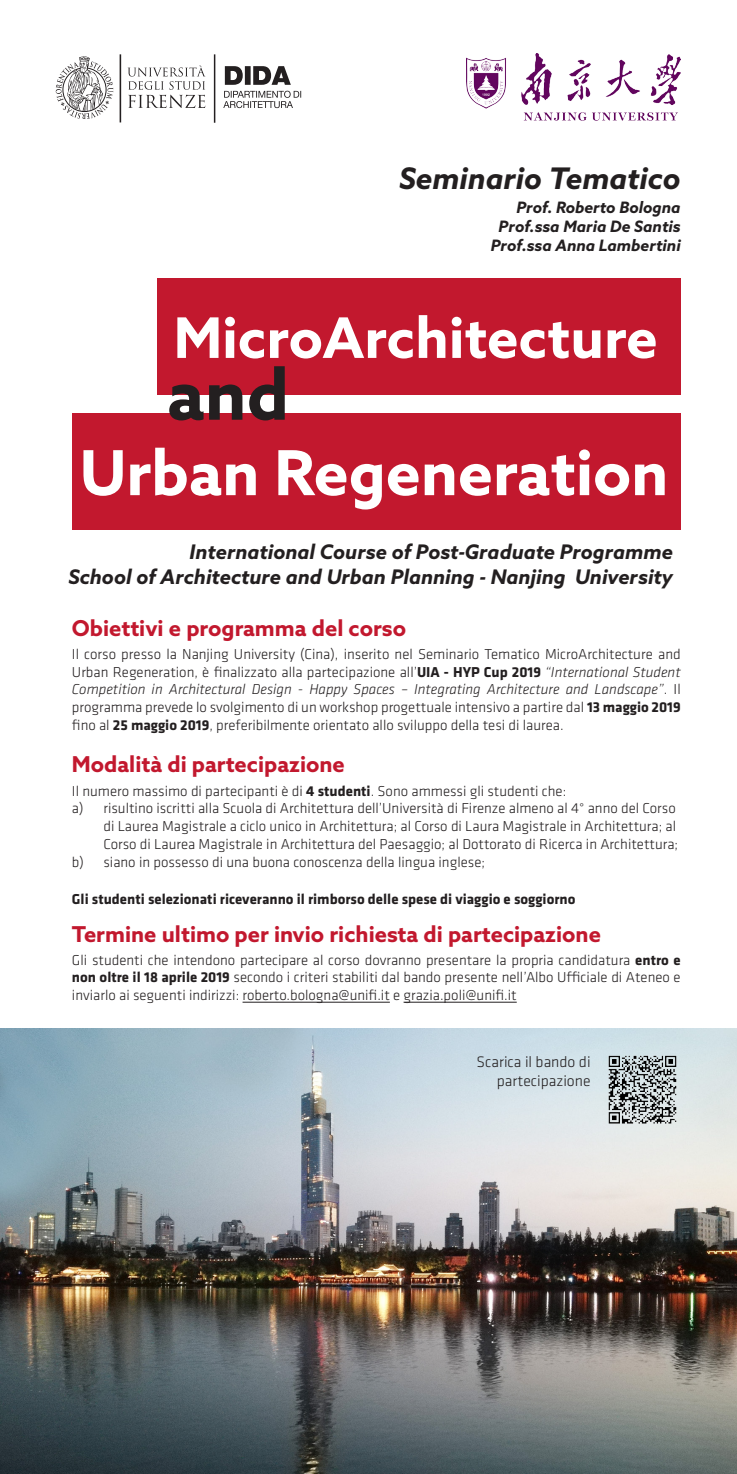
<style>
.page{position:relative;width:737px;height:1474px;background:#fff}
.page>*{position:absolute;margin:0;border:0;box-sizing:border-box;transform-origin:0 0}
.t1{font:700 70px "Azo Sans";color:#231f20}
.t2{font:700 62.12px "Azo Sans";color:#fff}
.t3{font:700 56px "Azo Sans";color:#fff}
.t4{font:italic 700 29.75px "Azo Sans";color:#231f20}
.t5{font:700 21.88px "Azo Sans";color:#c2182e}
.t6{font:italic 700 20.12px "Azo Sans";color:#231f20}
.t7{font:italic 700 15.75px "Azo Sans";color:#231f20}
.t8{font:300 15.75px/18.9px "Klavika";color:#231f20;text-align:right}
.t9{font:300 14.88px/17.8px "Klavika";color:#231f20;text-align:justify}
.t10{font:700 14.88px "Klavika";color:#231f20}
.s1{font-weight:700}
.s2{font-style:italic}
</style>
<div class="page">
<img style="left:0;top:1028px;width:737px;height:445px">
<div style="left:158px;top:278px;width:522px;height:117px;background:#c2182e"></div>
<div style="left:72px;top:412px;width:608px;height:117px;background:#c2182e"></div>
<hr style="left:214px;top:54px;width:1px;height:69px;background:#231f20">
<svg style="left:223px;top:91px;width:78px;height:17px"></svg>
<svg style="left:225px;top:66px;width:66px;height:19px"></svg>
<hr style="left:120px;top:54px;width:1px;height:68px;background:#231f20">
<svg style="left:128px;top:65px;width:77px;height:43px"></svg>
<svg style="left:56px;top:56px;width:57px;height:63px"></svg>
<img style="left:466px;top:54px;width:214px;height:67px">
<hr style="left:242px;top:1002px;width:148px;height:1px;background:#231f20">
<hr style="left:403px;top:1002px;width:114px;height:1px;background:#231f20">
<img style="left:602px;top:1049px;width:82px;height:81px">
<p class="t4" style="left:399px;top:159px;width:283px">Seminario Tematico</p>
<p class="t7" style="left:516px;top:197px;width:166px">Prof. Roberto Bologna</p>
<p class="t7" style="left:498px;top:216px;width:184px">Prof.ssa Maria De Santis</p>
<p class="t7" style="left:490px;top:235px;width:191px">Prof.ssa Anna Lambertini</p>
<p class="t3" style="left:174px;top:301px;width:485px">MicroArchitecture</p>
<p class="t1" style="left:167px;top:348px;width:124px">and</p>
<p class="t2" style="left:80px;top:432px;width:590px">Urban Regeneration</p>
<p class="t6" style="left:190px;top:539px;width:484px">International Course of Post-Graduate Programme</p>
<p class="t6" style="left:68px;top:563px;width:606px">School of Architecture and Urban Planning - Nanjing University</p>
<p class="t5" style="left:72px;top:613px;width:336px">Obiettivi e programma del corso</p>
<p class="t9" style="left:72px;top:645px;width:610px">Il corso presso la Nanjing University (Cina), inserito nel Seminario Tematico MicroArchitecture and Urban Regeneration, è finalizzato alla partecipazione all’<span class="s1">UIA - HYP Cup 2019</span> <span class="s2">“International Student Competition in Architectural Design - Happy Spaces – Integrating Architecture and Landscape”</span>. Il programma prevede lo svolgimento di un workshop progettuale intensivo a partire dal <span class="s1">13 maggio 2019 </span>fino al <span class="s1">25 maggio 2019</span>, preferibilmente orientato allo sviluppo della tesi di laurea.</p>
<p class="t5" style="left:72px;top:749px;width:274px">Modalità di partecipazione</p>
<p class="t9" style="left:72px;top:782px;width:496px">Il numero massimo di partecipanti è di <span class="s1">4 studenti</span>. Sono ammessi gli studenti che:</p>
<p class="t9" style="left:103px;top:799px;width:576px;text-align:left;text-indent:-32px">a) risultino iscritti alla Scuola di Architettura dell’Università di Firenze almeno al 4° anno del Corso di Laurea Magistrale a ciclo unico in Architettura; al Corso di Laura Magistrale in Architettura; al<br>Corso di Laurea Magistrale in Architettura del Paesaggio; al Dottorato di Ricerca in Architettura;</p>
<p class="t9" style="left:72px;top:853px;width:415px">b) siano in possesso di una buona conoscenza della lingua inglese;</p>
<p class="t10" style="left:72px;top:890px;width:505px">Gli studenti selezionati riceveranno il rimborso delle spese di viaggio e soggiorno</p>
<p class="t5" style="left:72px;top:919px;width:530px">Termine ultimo per invio richiesta di partecipazione</p>
<p class="t9" style="left:72px;top:950px;width:610px">Gli studenti che intendono partecipare al corso dovranno presentare la propria candidatura <span class="s1">entro e non oltre il 18 aprile 2019</span> secondo i criteri stabiliti dal bando presente nell’Albo Ufficiale di Ateneo e inviarlo ai seguenti indirizzi: roberto.bologna@unifi.it e grazia.poli@unifi.it</p>
<p class="t8" style="left:476px;top:1052px;width:115px">Scarica il bando di partecipazione</p>
</div>
